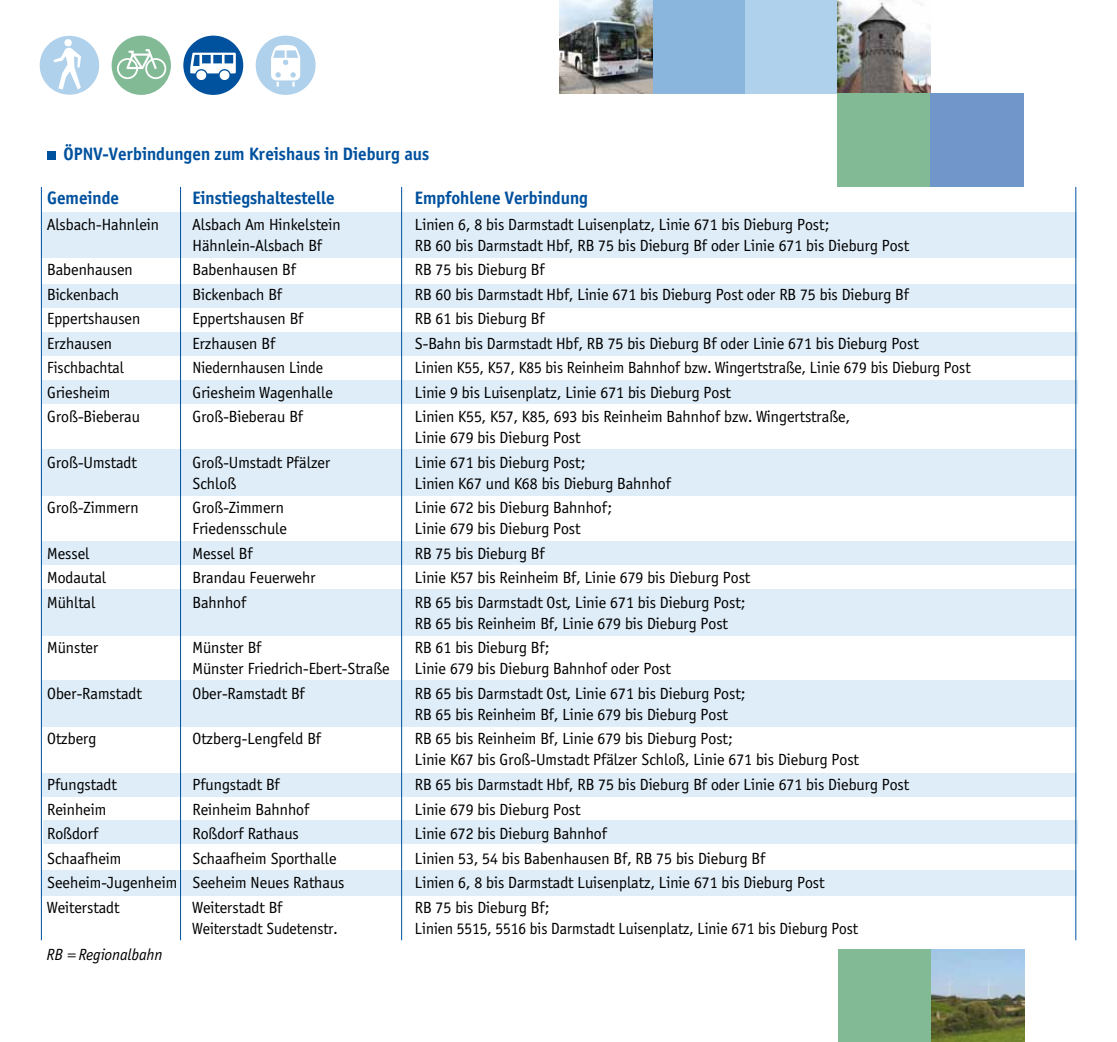
<style>
.page{position:relative;width:1117px;height:1042px;background:#fff}
.page>*{position:absolute;margin:0;border:0;box-sizing:border-box;transform-origin:0 0}
.t1{font:700 17.5px "Officina Sans BQ";color:#00519e}
.t2{font:15.75px/21px "Officina Sans BQ";color:#000}
.t3{font:italic 15.75px "Officina Sans BQ";color:#000}
</style>
<div class="page">
<div style="left:744px;top:0;width:93px;height:93px;background:#b0d1eb"></div>
<div style="left:651px;top:0;width:93px;height:93px;background:#8ab5dd"></div>
<svg style="left:255px;top:36px;width:60px;height:59px"></svg>
<svg style="left:183px;top:36px;width:60px;height:59px"></svg>
<div style="left:112px;top:36px;width:59px;height:59px;background:#82ba96;border-radius:50%"></div>
<svg style="left:117px;top:49px;width:49px;height:30px"></svg>
<svg style="left:40px;top:36px;width:59px;height:59px"></svg>
<div style="left:41px;top:449px;width:1034px;height:47px;background:#dfedf8"></div>
<div style="left:41px;top:680px;width:1034px;height:47px;background:#dfedf8"></div>
<div style="left:42px;top:589px;width:1033px;height:47px;background:#dfedf8"></div>
<div style="left:41px;top:541px;width:1034px;height:23px;background:#dfedf8"></div>
<div style="left:42px;top:381px;width:1034px;height:23px;background:#dfedf8"></div>
<div style="left:42px;top:332px;width:1034px;height:23px;background:#dfedf8"></div>
<div style="left:41px;top:284px;width:1035px;height:23px;background:#dfedf8"></div>
<div style="left:41px;top:213px;width:1034px;height:45px;background:#dfedf8"></div>
<div style="left:41px;top:870px;width:1034px;height:26px;background:#dfedf8"></div>
<div style="left:43px;top:820px;width:1033px;height:24px;background:#dfedf8"></div>
<div style="left:42px;top:773px;width:1033px;height:23px;background:#dfedf8"></div>
<hr style="left:401px;top:187px;width:1px;height:753px;background:#00519e">
<hr style="left:180px;top:187px;width:1px;height:753px;background:#00519e">
<hr style="left:1075px;top:187px;width:1px;height:753px;background:#00519e">
<hr style="left:41px;top:187px;width:1px;height:753px;background:#00519e">
<div style="left:47px;top:151px;width:9px;height:9px;background:#00519e"></div>
<img style="left:837px;top:0;width:93px;height:93px">
<img style="left:559px;top:0;width:93px;height:93px">
<div style="left:837px;top:93px;width:93px;height:93px;background:#82ba96"></div>
<div style="left:930px;top:93px;width:93px;height:93px;background:#7197ca"></div>
<div style="left:838px;top:949px;width:93px;height:93px;background:#82ba96"></div>
<img style="left:931px;top:949px;width:93px;height:93px">
<p class="t1" style="left:63px;top:143px;width:367px">ÖPNV-Verbindungen zum Kreishaus in Dieburg aus</p>
<p class="t1" style="left:47px;top:186px;width:73px">Gemeinde</p>
<p class="t1" style="left:192px;top:186px;width:143px">Einstiegshaltestelle</p>
<p class="t1" style="left:415px;top:186px;width:174px">Empfohlene Verbindung</p>
<p class="t2" style="left:47px;top:214px;width:113px">Alsbach-Hahnlein</p>
<p class="t2" style="left:192px;top:214px;width:149px">Alsbach Am Hinkelstein</p>
<p class="t2" style="left:415px;top:214px;width:416px">Linien 6, 8 bis Darmstadt Luisenplatz, Linie 671 bis Dieburg Post;</p>
<p class="t2" style="left:192px;top:235px;width:131px">Hähnlein-Alsbach Bf</p>
<p class="t2" style="left:415px;top:235px;width:495px">RB 60 bis Darmstadt Hbf, RB 75 bis Dieburg Bf oder Linie 671 bis Dieburg Post</p>
<p class="t2" style="left:47px;top:259px;width:87px">Babenhausen</p>
<p class="t2" style="left:192px;top:259px;width:105px">Babenhausen Bf</p>
<p class="t2" style="left:415px;top:259px;width:131px">RB 75 bis Dieburg Bf</p>
<p class="t2" style="left:47px;top:284px;width:73px">Bickenbach</p>
<p class="t2" style="left:192px;top:284px;width:91px">Bickenbach Bf</p>
<p class="t2" style="left:415px;top:284px;width:495px">RB 60 bis Darmstadt Hbf, Linie 671 bis Dieburg Post oder RB 75 bis Dieburg Bf</p>
<p class="t2" style="left:47px;top:308px;width:95px">Eppertshausen</p>
<p class="t2" style="left:192px;top:308px;width:112px">Eppertshausen Bf</p>
<p class="t2" style="left:415px;top:308px;width:131px">RB 61 bis Dieburg Bf</p>
<p class="t2" style="left:47px;top:333px;width:66px">Erzhausen</p>
<p class="t2" style="left:192px;top:333px;width:84px">Erzhausen Bf</p>
<p class="t2" style="left:415px;top:333px;width:505px">S-Bahn bis Darmstadt Hbf, RB 75 bis Dieburg Bf oder Linie 671 bis Dieburg Post</p>
<p class="t2" style="left:47px;top:357px;width:78px">Fischbachtal</p>
<p class="t2" style="left:192px;top:357px;width:132px">Niedernhausen Linde</p>
<p class="t2" style="left:415px;top:357px;width:557px">Linien K55, K57, K85 bis Reinheim Bahnhof bzw. Wingertstraße, Linie 679 bis Dieburg Post</p>
<p class="t2" style="left:47px;top:382px;width:64px">Griesheim</p>
<p class="t2" style="left:192px;top:382px;width:142px">Griesheim Wagenhalle</p>
<p class="t2" style="left:415px;top:382px;width:317px">Linie 9 bis Luisenplatz, Linie 671 bis Dieburg Post</p>
<p class="t2" style="left:47px;top:406px;width:94px">Groß-Bieberau</p>
<p class="t2" style="left:192px;top:406px;width:112px">Groß-Bieberau Bf</p>
<p class="t2" style="left:415px;top:406px;width:436px">Linien K55, K57, K85, 693 bis Reinheim Bahnhof bzw. Wingertstraße,<br>Linie 679 bis Dieburg Post</p>
<p class="t2" style="left:47px;top:452px;width:91px">Groß-Umstadt</p>
<p class="t2" style="left:192px;top:452px;width:139px">Groß-Umstadt Pfälzer</p>
<p class="t2" style="left:415px;top:452px;width:172px">Linie 671 bis Dieburg Post;</p>
<p class="t2" style="left:192px;top:473px;width:45px">Schloß</p>
<p class="t2" style="left:415px;top:473px;width:257px">Linien K67 und K68 bis Dieburg Bahnhof</p>
<p class="t2" style="left:47px;top:497px;width:93px">Groß-Zimmern</p>
<p class="t2" style="left:192px;top:497px;width:93px">Groß-Zimmern</p>
<p class="t2" style="left:415px;top:497px;width:198px">Linie 672 bis Dieburg Bahnhof;</p>
<p class="t2" style="left:192px;top:518px;width:96px">Friedensschule</p>
<p class="t2" style="left:415px;top:518px;width:167px">Linie 679 bis Dieburg Post</p>
<p class="t2" style="left:47px;top:543px;width:44px">Messel</p>
<p class="t2" style="left:192px;top:543px;width:62px">Messel Bf</p>
<p class="t2" style="left:415px;top:543px;width:131px">RB 75 bis Dieburg Bf</p>
<p class="t2" style="left:47px;top:567px;width:61px">Modautal</p>
<p class="t2" style="left:192px;top:567px;width:125px">Brandau Feuerwehr</p>
<p class="t2" style="left:415px;top:567px;width:337px">Linie K57 bis Reinheim Bf, Linie 679 bis Dieburg Post</p>
<p class="t2" style="left:47px;top:592px;width:50px">Mühltal</p>
<p class="t2" style="left:192px;top:592px;width:55px">Bahnhof</p>
<p class="t2" style="left:415px;top:592px;width:332px">RB 65 bis Darmstadt Ost, Linie 671 bis Dieburg Post;<br>RB 65 bis Reinheim Bf, Linie 679 bis Dieburg Post</p>
<p class="t2" style="left:47px;top:637px;width:53px">Münster</p>
<p class="t2" style="left:192px;top:637px;width:70px">Münster Bf</p>
<p class="t2" style="left:415px;top:637px;width:136px">RB 61 bis Dieburg Bf;</p>
<p class="t2" style="left:192px;top:658px;width:199px">Münster Friedrich-Ebert-Straße</p>
<p class="t2" style="left:415px;top:658px;width:257px">Linie 679 bis Dieburg Bahnhof oder Post</p>
<p class="t2" style="left:47px;top:683px;width:96px">Ober-Ramstadt</p>
<p class="t2" style="left:192px;top:683px;width:114px">Ober-Ramstadt Bf</p>
<p class="t2" style="left:415px;top:683px;width:332px">RB 65 bis Darmstadt Ost, Linie 671 bis Dieburg Post;<br>RB 65 bis Reinheim Bf, Linie 679 bis Dieburg Post</p>
<p class="t2" style="left:47px;top:728px;width:51px">Otzberg</p>
<p class="t2" style="left:192px;top:728px;width:130px">Otzberg-Lengfeld Bf</p>
<p class="t2" style="left:415px;top:728px;width:445px">RB 65 bis Reinheim Bf, Linie 679 bis Dieburg Post;<br>Linie K67 bis Groß-Umstadt Pfälzer Schloß, Linie 671 bis Dieburg Post</p>
<p class="t2" style="left:47px;top:774px;width:71px">Pfungstadt</p>
<p class="t2" style="left:192px;top:774px;width:89px">Pfungstadt Bf</p>
<p class="t2" style="left:415px;top:774px;width:495px">RB 65 bis Darmstadt Hbf, RB 75 bis Dieburg Bf oder Linie 671 bis Dieburg Post</p>
<p class="t2" style="left:47px;top:798px;width:61px">Reinheim</p>
<p class="t2" style="left:192px;top:798px;width:118px">Reinheim Bahnhof</p>
<p class="t2" style="left:415px;top:798px;width:167px">Linie 679 bis Dieburg Post</p>
<p class="t2" style="left:47px;top:823px;width:53px">Roßdorf</p>
<p class="t2" style="left:192px;top:823px;width:108px">Roßdorf Rathaus</p>
<p class="t2" style="left:415px;top:823px;width:193px">Linie 672 bis Dieburg Bahnhof</p>
<p class="t2" style="left:47px;top:847px;width:76px">Schaafheim</p>
<p class="t2" style="left:192px;top:847px;width:146px">Schaafheim Sporthalle</p>
<p class="t2" style="left:415px;top:847px;width:352px">Linien 53, 54 bis Babenhausen Bf, RB 75 bis Dieburg Bf</p>
<p class="t2" style="left:47px;top:872px;width:299px">Seeheim-Jugenheim Seeheim Neues Rathaus</p>
<p class="t2" style="left:415px;top:872px;width:411px">Linien 6, 8 bis Darmstadt Luisenplatz, Linie 671 bis Dieburg Post</p>
<p class="t2" style="left:47px;top:896px;width:74px">Weiterstadt</p>
<p class="t2" style="left:192px;top:896px;width:91px">Weiterstadt Bf</p>
<p class="t2" style="left:415px;top:896px;width:136px">RB 75 bis Dieburg Bf;</p>
<p class="t2" style="left:192px;top:917px;width:147px">Weiterstadt Sudetenstr.</p>
<p class="t2" style="left:415px;top:917px;width:444px">Linien 5515, 5516 bis Darmstadt Luisenplatz, Linie 671 bis Dieburg Post</p>
<p class="t3" style="left:47px;top:945px;width:117px">RB = Regionalbahn</p>
</div>
